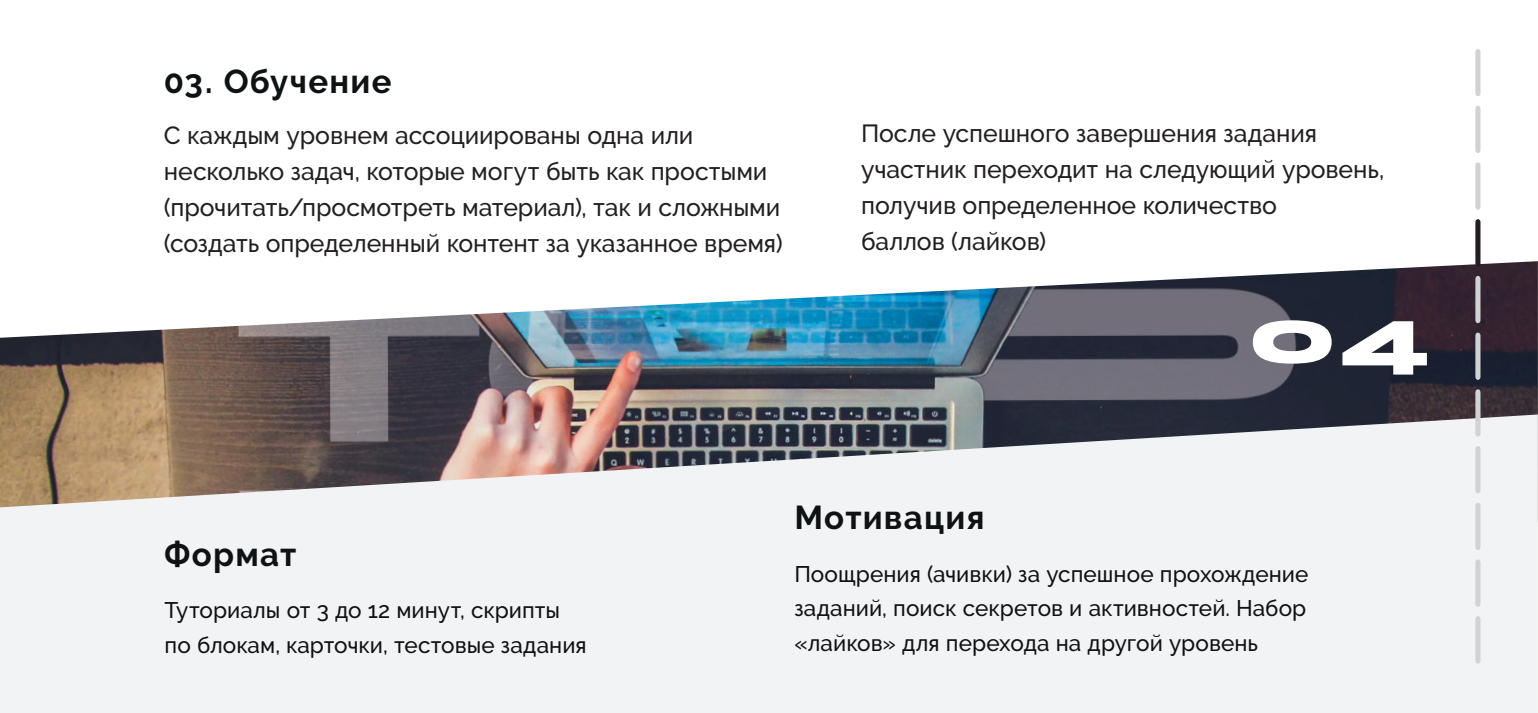
<style>
.page{position:relative;width:1538px;height:713px;background:#fff}
.page>*{position:absolute;margin:0;border:0;box-sizing:border-box;transform-origin:0 0}
.t1{font:83.25px "Syne Extra";color:#fff}
.t2{font:700 33px "Raleway";letter-spacing:.04em;color:#0e1214}
.t3{font:500 24.75px/36px "Raleway";letter-spacing:-.005em;color:#231f20}
.t4{font:500 22.5px/34.5px "Raleway";color:#0e1214}
</style>
<div class="page">
<img style="left:0;top:261px;width:1537px;height:153px">
<svg style="left:0;top:414px;width:1537px;height:298px;fill:#f2f3f4"></svg>
<svg style="left:1475px;top:49px;width:5px;height:47px"></svg>
<svg style="left:1475px;top:106px;width:5px;height:47px"></svg>
<svg style="left:1475px;top:162px;width:5px;height:48px"></svg>
<svg style="left:1475px;top:219px;width:5px;height:47px"></svg>
<svg style="left:1475px;top:276px;width:5px;height:47px"></svg>
<svg style="left:1475px;top:332px;width:5px;height:48px"></svg>
<svg style="left:1475px;top:389px;width:5px;height:47px"></svg>
<svg style="left:1475px;top:446px;width:5px;height:47px"></svg>
<svg style="left:1475px;top:502px;width:5px;height:48px"></svg>
<svg style="left:1475px;top:559px;width:5px;height:47px"></svg>
<svg style="left:1475px;top:616px;width:5px;height:47px"></svg>
<h2 class="t2" style="left:164px;top:62px;width:229px">03. Обучение</h2>
<p class="t3" style="left:164px;top:117px;width:620px">С каждым уровнем ассоциированы одна или несколько задач, которые могут быть как простыми (прочитать/просмотреть материал), так и сложными (создать определенный контент за указанное время)</p>
<p class="t3" style="left:861px;top:115px;width:525px">После успешного завершения задания участник переходит на следующий уровень, получив определенное количество<br>баллов (лайков)</p>
<h2 class="t2" style="left:165px;top:535px;width:133px">Формат</h2>
<p class="t4" style="left:165px;top:593px;width:424px">Туториалы от 3 до 12 минут, скрипты по блокам, карточки, тестовые задания</p>
<h1 class="t1" style="left:1247px;top:284px;width:183px">04</h1>
<h2 class="t2" style="left:794px;top:498px;width:192px">Мотивация</h2>
<p class="t4" style="left:794px;top:556px;width:515px;text-align:justify">Поощрения (ачивки) за успешное прохождение заданий, поиск секретов и активностей. Набор «лайков» для перехода на другой уровень</p>
</div>
